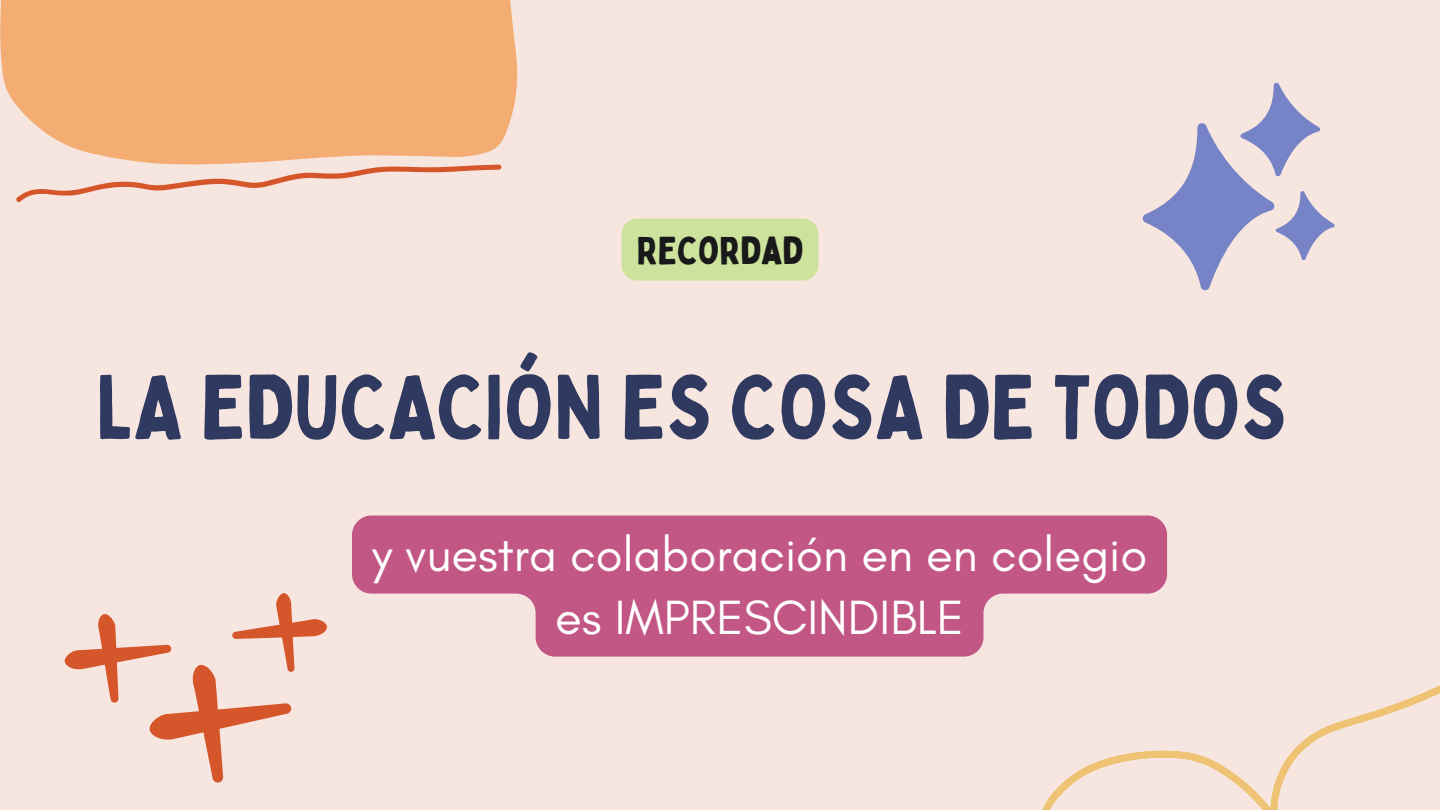
<style>
.page{position:relative;width:1440px;height:810px;background:#f7e6e0}
.page>*{position:absolute;margin:0;border:0;box-sizing:border-box;transform-origin:0 0}
.t1{font:89.5px "Bobby Jones";color:#303a61}
.t2{font:49px/63px "Glacial Indifference";color:#fff;text-align:center}
.t3{font:38.3px "Bobby Jones";color:#191919}
</style>
<div class="page">
<svg style="left:0;top:0;width:518px;height:164px;background:#f3b079"></svg>
<svg style="left:16px;top:165px;width:485px;height:37px"></svg>
<div style="left:622px;top:219px;width:196px;height:62px;background:#cce29d;border-radius:16px"></div>
<svg style="left:352px;top:516px;width:815px;height:141px;background:#c96c92"></svg>
<svg style="left:64px;top:593px;width:263px;height:190px"></svg>
<svg style="left:1143px;top:82px;width:192px;height:209px"></svg>
<svg style="left:1039px;top:571px;width:401px;height:239px"></svg>
<p class="t3" style="left:637px;top:226px;width:168px">RECORDAD</p>
<p class="t1" style="left:96px;top:351px;width:1192px">LA EDUCACIÓN ES COSA DE TODOS</p>
<p class="t2" style="left:372px;top:522px;width:777px">y vuestra colaboración en en colegio es IMPRESCINDIBLE</p>
</div>
